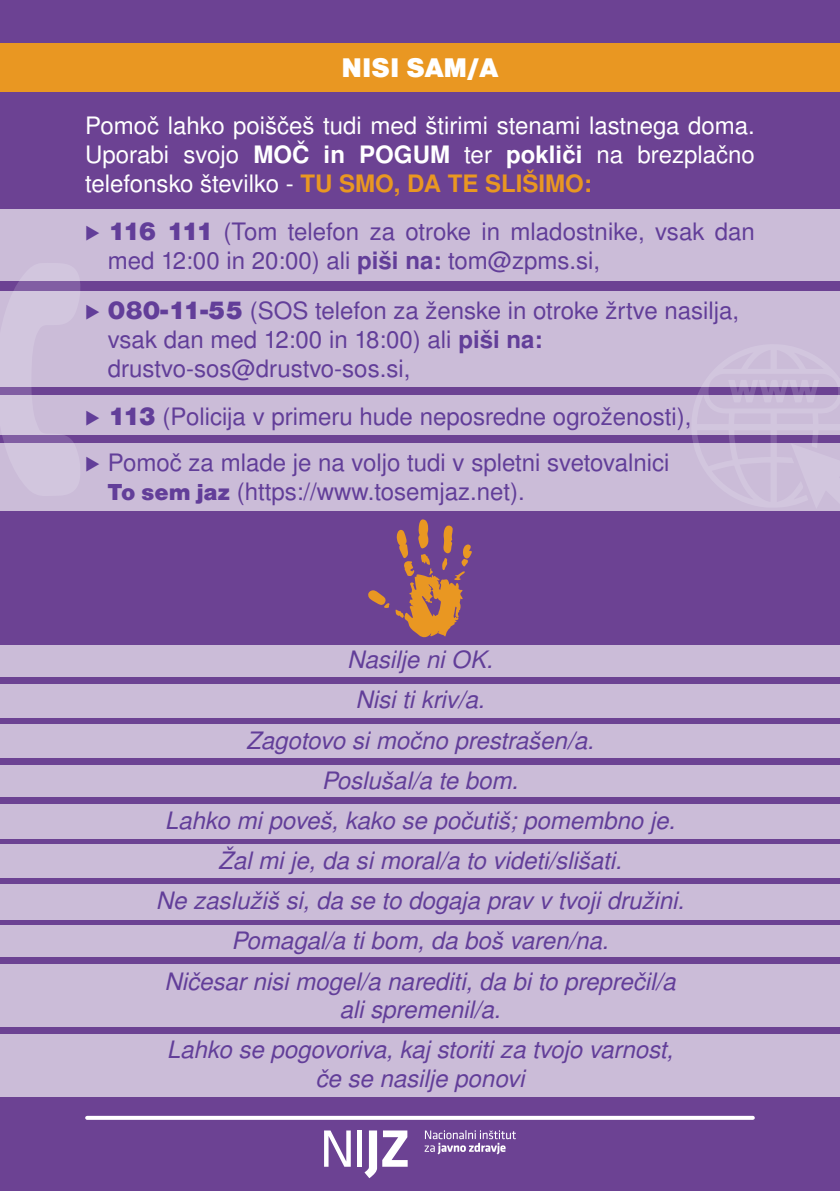
<style>
.page{position:relative;width:840px;height:1191px;background:#fff}
.page>*{position:absolute;margin:0;border:0;box-sizing:border-box;transform-origin:0 0}
.tekst{font:28px "Nimbus Sans DOT Blac";color:#fff}
.tekst-2{font:italic 24px/28.8px "Nimbus Sans LOT";color:#623e99;text-align:center}
.tekst-3{font:24px/28.8px "Nimbus Sans LOT";color:#623e99}
.tekst-4{font:24px/28.8px "Nimbus Sans LOT";color:#fff;text-align:justify}
.s1{font-weight:700}
.s2{font-weight:700;color:#e99722}
.s3{font-family:"Proxima Nova"}
.s4{font-family:"Nimbus Sans DOT Blac";font-size:26px}
.s5{font-family:"Nimbus Sans DOT Blac"}
</style>
<div class="page">
<div style="left:0;top:0;width:839px;height:1191px;background:#6c4293"></div>
<svg style="left:0;top:281px;width:81px;height:163px"></svg>
<svg style="left:87px;top:1115px;width:665px;height:4px;background:#dfd6e7"></svg>
<svg style="left:424px;top:1130px;width:91px;height:24px"></svg>
<svg style="left:324px;top:1130px;width:26px;height:36px"></svg>
<div style="left:357px;top:1130px;width:5px;height:36px;background:#fff"></div>
<svg style="left:364px;top:1130px;width:43px;height:48px"></svg>
<div style="left:0;top:43px;width:839px;height:49px;background:#e99722"></div>
<svg style="left:690px;top:386px;width:149px;height:58px"></svg>
<div style="left:0;top:209px;width:839px;height:72px;background:#cbbcd8"></div>
<div style="left:0;top:444px;width:839px;height:67px;background:#cbbcd8"></div>
<div style="left:0;top:291px;width:839px;height:95px;background:#cbbcd8"></div>
<div style="left:0;top:395px;width:839px;height:39px;background:#cbbcd8"></div>
<div style="left:0;top:645px;width:839px;height:32px;background:#cbbcd8"></div>
<div style="left:0;top:684px;width:839px;height:33px;background:#cbbcd8"></div>
<div style="left:0;top:724px;width:839px;height:34px;background:#cbbcd8"></div>
<div style="left:0;top:765px;width:839px;height:32px;background:#cbbcd8"></div>
<div style="left:0;top:804px;width:839px;height:34px;background:#cbbcd8"></div>
<div style="left:0;top:844px;width:839px;height:34px;background:#cbbcd8"></div>
<div style="left:0;top:884px;width:839px;height:35px;background:#cbbcd8"></div>
<div style="left:0;top:925px;width:839px;height:32px;background:#cbbcd8"></div>
<div style="left:0;top:964px;width:839px;height:62px;background:#cbbcd8"></div>
<div style="left:0;top:1033px;width:839px;height:63px;background:#cbbcd8"></div>
<svg style="left:395px;top:519px;width:77px;height:118px"></svg>
<svg style="left:368px;top:590px;width:21px;height:18px"></svg>
<p class="tekst" style="left:341px;top:51px;width:158px">NISI SAM/A</p>
<p class="tekst-4" style="left:85px;top:112px;width:670px">Pomoč lahko poiščeš tudi med štirimi stenami lastnega doma.<br>Uporabi svojo <span class="s1">MOČ in POGUM</span> ter <span class="s1">pokliči</span> na brezplačno telefonsko številko - <span class="s2">TU SMO, DA TE SLIŠIMO:</span></p>
<p class="tekst-3" style="left:108px;top:217px;width:648px;text-indent:-23px"><span class="s3">⊲</span> <span class="s4">116 111</span> (Tom telefon za otroke in mladostnike, vsak dan med 12:00 in 20:00) ali <span class="s1">piši na:</span> tom@zpms.si,</p>
<p class="tekst-3" style="left:108px;top:297px;width:632px;text-indent:-23px"><span class="s3">⊲</span> <span class="s4">080-11-55</span> (SOS telefon za ženske in otroke žrtve nasilja, vsak dan med 12:00 in 18:00) ali <span class="s1">piši na: </span>drustvo-sos@drustvo-sos.si,</p>
<p class="tekst-3" style="left:85px;top:403px;width:607px"><span class="s3">⊲</span> <span class="s4">113</span> (Policija v primeru hude neposredne ogroženosti),</p>
<p class="tekst-3" style="left:108px;top:449px;width:562px;text-indent:-23px"><span class="s3">⊲</span> Pomoč za mlade je na voljo tudi v spletni svetovalnici<br><span class="s5">To sem jaz</span> (https://www.tosemjaz.net).</p>
<p class="tekst-2" style="left:347px;top:646px;width:147px">Nasilje ni OK.</p>
<p class="tekst-2" style="left:355px;top:686px;width:131px">Nisi ti kriv/a.</p>
<p class="tekst-2" style="left:246px;top:726px;width:349px">Zagotovo si močno prestrašen/a.</p>
<p class="tekst-2" style="left:321px;top:766px;width:198px">Poslušal/a te bom.</p>
<p class="tekst-2" style="left:165px;top:806px;width:511px">Lahko mi poveš, kako se počutiš; pomembno je.</p>
<p class="tekst-2" style="left:218px;top:846px;width:405px">Žal mi je, da si moral/a to videti/slišati.</p>
<p class="tekst-2" style="left:156px;top:886px;width:529px">Ne zaslužiš si, da se to dogaja prav v tvoji družini.</p>
<p class="tekst-2" style="left:231px;top:927px;width:378px">Pomagal/a ti bom, da boš varen/na.</p>
<p class="tekst-2" style="left:164px;top:967px;width:512px">Ničesar nisi mogel/a narediti, da bi to preprečil/a ali spremenil/a.</p>
<p class="tekst-2" style="left:167px;top:1036px;width:507px">Lahko se pogovoriva, kaj storiti za tvojo varnost, če se nasilje ponovi</p>
</div>
